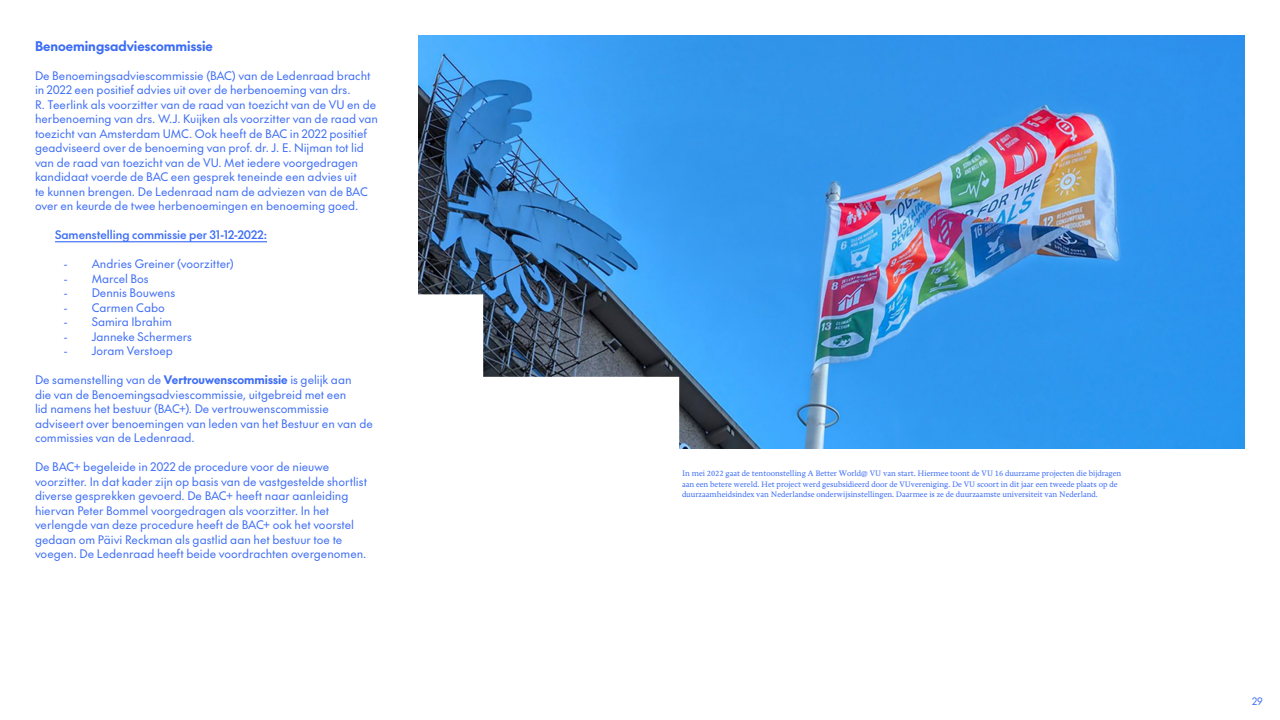
<style>
.page{position:relative;width:1280px;height:720px;background:#fff}
.page>*{position:absolute;margin:0;border:0;box-sizing:border-box;transform-origin:0 0}
.t1{font:700 13px "The Future";color:#3d6df6}
.t2{font:11.5px/14.5px "The Future";color:#3d6df6}
.subkop_twee_inspringen_en_onderstrepen{font:500 11.5px "The Future";color:#3d6df6}
.t3{font:10px "The Future";color:#3d6df6}
.t4{font:500 8.2px/10.4px "Freya";color:#3d6df6}
.s1{font-size:11px}
.s2{font-weight:700}
</style>
<div class="page">
<img style="left:419px;top:35px;width:826px;height:413px">
<hr style="left:55px;top:241px;width:212px;height:1px;background:#3d6df6">
<svg style="left:418px;top:294px;width:261px;height:154px"></svg>
<p class="t1" style="left:35px;top:36px;width:179px">Benoemingsadviescommissie</p>
<p class="t2" style="left:35px;top:68px;width:345px">De Benoemingsadviescommissie (BAC) van de Ledenraad bracht in 2022 een positief advies uit over de herbenoeming van drs.<br>R. Teerlink als voorzitter van de raad van toezicht van de VU en de herbenoeming van drs. W.J. Kuijken als voorzitter van de raad van toezicht van Amsterdam UMC. Ook heeft de BAC in 2022 positief geadviseerd over de benoeming van prof. dr. J. E. Nijman tot lid van de raad van toezicht van de VU. Met iedere voorgedragen kandidaat voerde de BAC een gesprek teneinde een advies uit<br>te kunnen brengen. De Ledenraad nam de adviezen van de BAC over en keurde de twee herbenoemingen en benoeming goed.</p>
<p class="subkop_twee_inspringen_en_onderstrepen" style="left:55px;top:227px;width:213px">Samenstelling commissie per 31-12-2022:</p>
<p class="t2" style="left:63px;top:256px;width:172px"><span class="s1">-</span> Andries Greiner (voorzitter)</p>
<p class="t2" style="left:63px;top:271px;width:87px"><span class="s1">-</span> Marcel Bos</p>
<p class="t2" style="left:63px;top:285px;width:113px"><span class="s1">-</span> Dennis Bouwens</p>
<p class="t2" style="left:63px;top:300px;width:103px"><span class="s1">-</span> Carmen Cabo</p>
<p class="t2" style="left:63px;top:314px;width:110px"><span class="s1">-</span> Samira Ibrahim</p>
<p class="t2" style="left:63px;top:329px;width:130px"><span class="s1">-</span> Janneke Schermers</p>
<p class="t2" style="left:63px;top:343px;width:111px"><span class="s1">-</span> Joram Verstoep</p>
<p class="t2" style="left:35px;top:372px;width:339px">De samenstelling van de <span class="s2">Vertrouwenscommissie</span> is gelijk aan<br>die van de Benoemingsadviescommissie, uitgebreid met een<br>lid namens het bestuur (BAC+). De vertrouwenscommissie adviseert over benoemingen van leden van het Bestuur en van de commissies van de Ledenraad.</p>
<p class="t2" style="left:35px;top:459px;width:334px">De BAC+ begeleide in 2022 de procedure voor de nieuwe voorzitter. In dat kader zijn op basis van de vastgestelde shortlist diverse gesprekken gevoerd. De BAC+ heeft naar aanleiding hiervan Peter Bommel voorgedragen als voorzitter. In het verlengde van deze procedure heeft de BAC+ ook het voorstel gedaan om Päivi Reckman als gastlid aan het bestuur toe te voegen. De Ledenraad heeft beide voordrachten overgenomen.</p>
<p class="t4" style="left:682px;top:469px;width:441px">In mei 2022 gaat de tentoonstelling A Better World@ VU van start. Hiermee toont de VU 16 duurzame projecten die bijdragen aan een betere wereld. Het project werd gesubsidieerd door de VUvereniging. De VU scoort in dit jaar een tweede plaats op de duurzaamheidsindex van Nederlandse onderwijsinstellingen. Daarmee is ze de duurzaamste universiteit van Nederland.</p>
<p class="t3" style="left:1252px;top:694px;width:12px">29</p>
</div>
